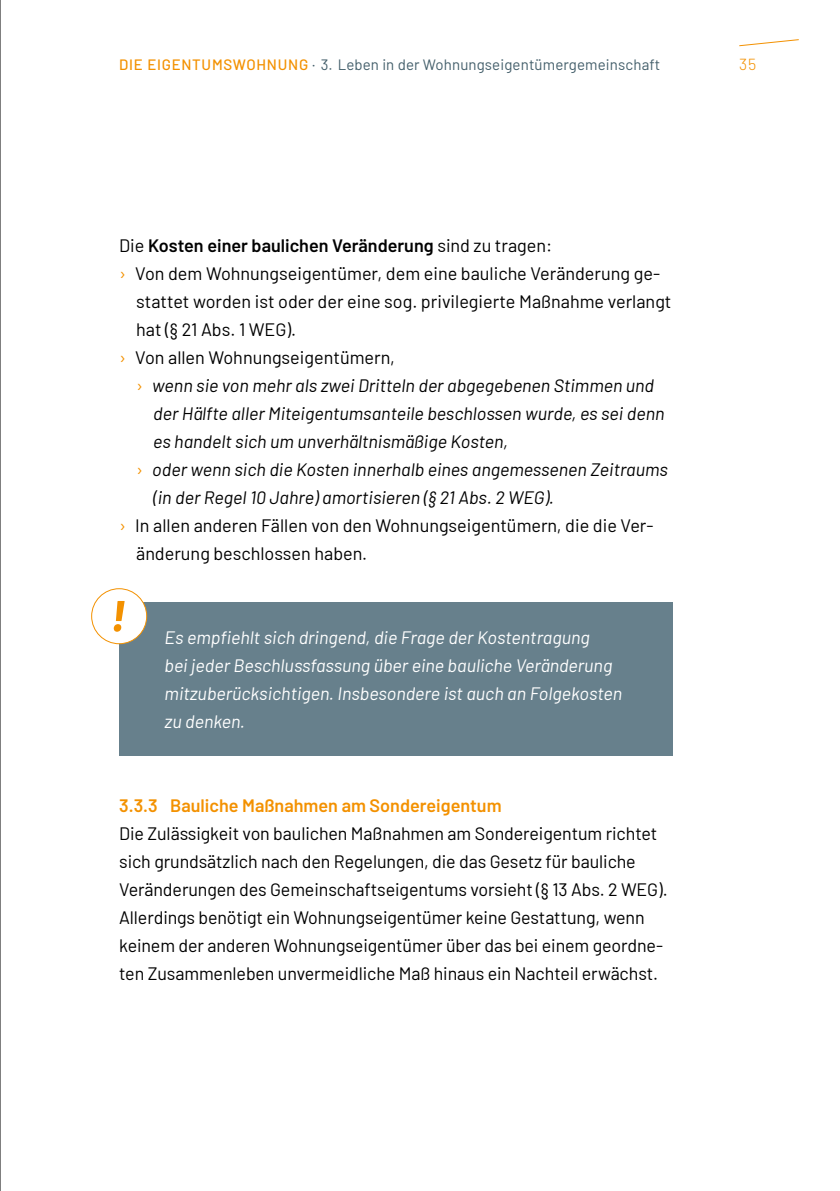
<style>
.page{position:relative;width:840px;height:1191px;background:#fff}
.page>*{position:absolute;margin:0;border:0;box-sizing:border-box;transform-origin:0 0}
.Innenseiten_P_STMJ_Copy{font:18px/28px "Barlow";letter-spacing:-.005em;color:#000}
.t1{font:italic 18px/28px "Barlow";color:#000}
.Innenseiten_P_STMJ_Hinweisbox_Copy_Stg{font:italic 18px/28px "Barlow";color:#fff}
.Innenseiten_P_STMJ_Copy_ohne_NACH{font:600 18px "Barlow";color:#000}
.Innenseiten_H3_STMJ_Subsubline{font:600 18px "Barlow";color:#f39100}
.t2{font:300 16px "Barlow";color:#f39100}
.t3{font:15px "Barlow";letter-spacing:.01em;color:#445f6b}
.s1{font-weight:500;color:#f39100}
.s2{font-weight:400}
.s3{color:#f39100}
.s4{font-style:normal;color:#f39100}
</style>
<div class="page">
<svg style="left:739px;top:39px;width:60px;height:8px"></svg>
<div style="left:119px;top:602px;width:553px;height:153px;background:#67808c"></div>
<div style="left:92px;top:589px;width:55px;height:55px;background:#fff;border-radius:50%"></div>
<div style="left:91px;top:588px;width:56px;height:56px;border:1px solid #f39100;border-radius:50%"></div>
<svg style="left:114px;top:601px;width:11px;height:31px"></svg>
<hr style="left:0;top:0;width:1px;height:1191px;background:#000">
<p class="t3" style="left:119px;top:54px;width:542px"><span class="s1">DIE EIGENTUMSWOHNUNG</span> · 3. Leben in der Wohnungseigentümergemeinschaft</p>
<p class="t2" style="left:738px;top:53px;width:19px">35</p>
<p class="Innenseiten_P_STMJ_Copy_ohne_NACH" style="left:119px;top:232px;width:434px"><span class="s2">Die</span> Kosten einer baulichen Veränderung <span class="s2">sind zu tragen:</span></p>
<p class="Innenseiten_P_STMJ_Copy" style="left:136px;top:258px;width:536px;text-indent:-17px"><span class="s3">›</span> Von dem Wohnungseigentümer, dem eine bauliche Veränderung ge&shy;stattet worden ist oder der eine sog. privilegierte Maßnahme verlangt hat (§ 21 Abs. 1 WEG).</p>
<p class="Innenseiten_P_STMJ_Copy" style="left:119px;top:342px;width:277px"><span class="s3">›</span> Von allen Wohnungseigentümern,</p>
<p class="t1" style="left:153px;top:370px;width:512px;text-indent:-17px"><span class="s4">›</span> wenn sie von mehr als zwei Dritteln der abgegebenen Stimmen und der Hälfte aller Miteigentumsanteile beschlossen wurde, es sei denn es handelt sich um unverhältnismäßige Kosten,</p>
<p class="t1" style="left:153px;top:454px;width:516px;text-indent:-17px"><span class="s4">›</span> oder wenn sich die Kosten innerhalb eines angemessenen Zeitraums (in der Regel 10 Jahre) amortisieren (§ 21 Abs. 2 WEG).</p>
<p class="Innenseiten_P_STMJ_Copy" style="left:136px;top:510px;width:518px;text-indent:-17px"><span class="s3">›</span> In allen anderen Fällen von den Wohnungseigentümern, die die Ver&shy;änderung beschlossen haben.</p>
<p class="Innenseiten_P_STMJ_Hinweisbox_Copy_Stg" style="left:164px;top:622px;width:459px">Es empfiehlt sich dringend, die Frage der Kostentragung<br>bei jeder Beschlussfassung über eine bauliche Veränderung mitzuberücksichtigen. Insbesondere ist auch an Folgekosten zu denken.</p>
<h2 class="Innenseiten_H3_STMJ_Subsubline" style="left:119px;top:792px;width:384px">3.3.3 Bauliche Maßnahmen am Sondereigentum</h2>
<p class="Innenseiten_P_STMJ_Copy" style="left:119px;top:818px;width:549px">Die Zulässigkeit von baulichen Maßnahmen am Sondereigentum richtet sich grundsätzlich nach den Regelungen, die das Gesetz für bauliche Veränderungen des Gemeinschaftseigentums vorsieht (§ 13 Abs. 2 WEG).<br>Allerdings benötigt ein Wohnungseigentümer keine Gestattung, wenn keinem der anderen Wohnungseigentümer über das bei einem geordne&shy;ten Zusammenleben unvermeidliche Maß hinaus ein Nachteil erwächst.</p>
</div>
